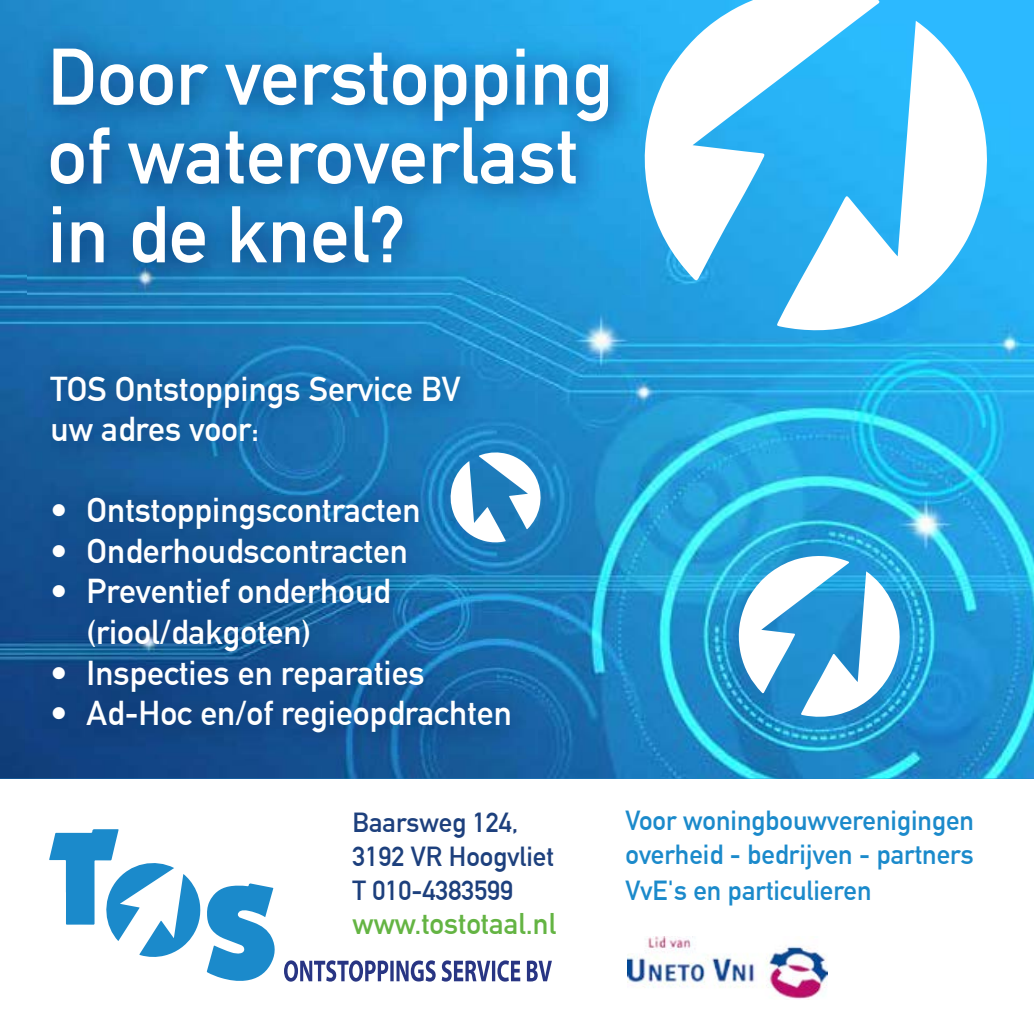
<style>
.page{position:relative;width:1034px;height:1034px;background:#fff}
.page>*{position:absolute;margin:0;border:0;box-sizing:border-box;transform-origin:0 0}
.t1{font:700 78.75px/78.8px "DIN Alternate";color:#fff}
.t2{font:700 33.75px/40.5px "DIN Alternate";color:#fff}
.t3{font:700 29.25px "DIN Alternate";color:#64b443}
.t4{font:700 27px/34.9px "DIN Alternate";color:#1b8acb;text-align:justify}
.t5{font:700 27px/33.8px "DIN Alternate";color:#1d407d}
</style>
<div class="page">
<img style="left:0;top:0;width:1033px;height:778px">
<img style="left:627px;top:936px;width:200px;height:62px">
<svg style="left:641px;top:0;width:238px;height:281px"></svg>
<svg style="left:776px;top:21px;width:213px;height:310px"></svg>
<svg style="left:737px;top:554px;width:163px;height:163px"></svg>
<svg style="left:49px;top:829px;width:226px;height:152px"></svg>
<svg style="left:284px;top:960px;width:268px;height:21px"></svg>
<img style="left:27px;top:26px;width:613px;height:268px">
<img style="left:26px;top:349px;width:511px;height:409px">
<svg style="left:449px;top:451px;width:92px;height:91px"></svg>
<h1 class="t1" style="left:48px;top:32px;width:567px">Door verstopping of wateroverlast in de knel?</h1>
<p class="t2" style="left:51px;top:366px;width:411px">TOS Ontstoppings Service BV uw adres voor:</p>
<p class="t2" style="left:51px;top:488px;width:371px">• Ontstoppingscontracten</p>
<p class="t2" style="left:51px;top:528px;width:359px">• Onderhoudscontracten</p>
<p class="t2" style="left:87px;top:569px;width:305px;text-indent:-36px">• Preventief onderhoud (riool/dakgoten)</p>
<p class="t2" style="left:51px;top:650px;width:375px">• Inspecties en reparaties</p>
<p class="t2" style="left:51px;top:690px;width:462px">• Ad-Hoc en/of regieopdrachten</p>
<p class="t5" style="left:352px;top:803px;width:203px">Baarsweg 124,<br>3192 VR Hoogvliet<br>T 010-4383599</p>
<p class="t3" style="left:352px;top:900px;width:205px">www.tostotaal.nl</p>
<p class="t4" style="left:625px;top:801px;width:350px">Voor woningbouwverenigingen overheid - bedrijven - partners VvE's en particulieren</p>
</div>
